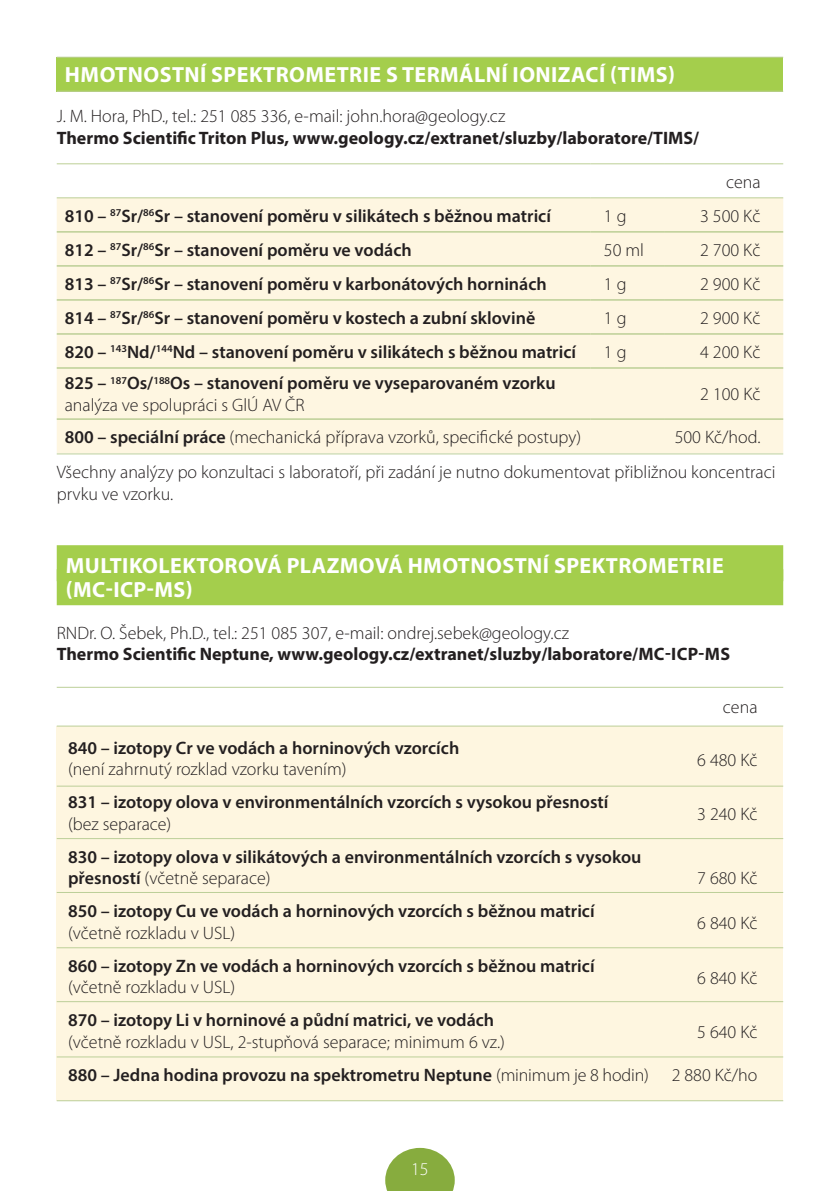
<style>
.page{position:relative;width:840px;height:1191px;background:#fff}
.page>*{position:absolute;margin:0;border:0;box-sizing:border-box;transform-origin:0 0}
.t1{font:700 22px/24px "Myriad Pro";letter-spacing:.02em;color:#fff}
.t2{font:600 18px/21.6px "Myriad Pro";color:#231f20}
.t3{font:300 18px/35.6px "Myriad Pro";color:#231f20}
.t4{font:700 18px "Myriad Pro";color:#231f20}
.t5{font:300 18px "Myriad Pro";color:#fff}
.s1{font-weight:300}
.s2{font-weight:600}
</style>
<div class="page">
<svg style="left:385px;top:1147px;width:69px;height:44px"></svg>
<div style="left:57px;top:726px;width:725px;height:374px;background:#fef6e0"></div>
<div style="left:57px;top:545px;width:725px;height:36px;background:#a4ce4c"></div>
<div style="left:57px;top:569px;width:725px;height:36px;background:#a4ce4c"></div>
<div style="left:57px;top:57px;width:725px;height:34px;background:#a4ce4c"></div>
<hr style="left:57px;top:91px;width:725px;height:1px;background:#bccf96">
<hr style="left:57px;top:57px;width:725px;height:1px;background:#bccf96">
<div style="left:57px;top:198px;width:725px;height:255px;background:#fef6e1"></div>
<hr style="left:57px;top:163px;width:533px;height:1px;background:#bccf96">
<hr style="left:590px;top:163px;width:73px;height:1px;background:#bccf96">
<hr style="left:663px;top:163px;width:119px;height:1px;background:#bccf96">
<hr style="left:57px;top:231px;width:533px;height:2px;background:#bccf96">
<hr style="left:590px;top:231px;width:73px;height:2px;background:#bccf96">
<hr style="left:663px;top:231px;width:119px;height:2px;background:#bccf96">
<hr style="left:57px;top:265px;width:533px;height:2px;background:#bccf96">
<hr style="left:590px;top:265px;width:73px;height:2px;background:#bccf96">
<hr style="left:663px;top:265px;width:119px;height:2px;background:#bccf96">
<hr style="left:57px;top:299px;width:533px;height:2px;background:#bccf96">
<hr style="left:590px;top:299px;width:73px;height:2px;background:#bccf96">
<hr style="left:663px;top:299px;width:119px;height:2px;background:#bccf96">
<hr style="left:57px;top:333px;width:533px;height:2px;background:#bccf96">
<hr style="left:590px;top:333px;width:73px;height:2px;background:#bccf96">
<hr style="left:663px;top:333px;width:119px;height:2px;background:#bccf96">
<hr style="left:57px;top:367px;width:533px;height:2px;background:#bccf96">
<hr style="left:590px;top:367px;width:73px;height:2px;background:#bccf96">
<hr style="left:663px;top:367px;width:119px;height:2px;background:#bccf96">
<hr style="left:57px;top:418px;width:533px;height:2px;background:#bccf96">
<hr style="left:590px;top:418px;width:73px;height:2px;background:#bccf96">
<hr style="left:663px;top:418px;width:119px;height:2px;background:#bccf96">
<hr style="left:57px;top:197px;width:533px;height:1px;background:#bccf96">
<hr style="left:590px;top:197px;width:73px;height:1px;background:#bccf96">
<hr style="left:663px;top:197px;width:119px;height:1px;background:#bccf96">
<hr style="left:57px;top:687px;width:725px;height:1px;background:#bccf98">
<hr style="left:57px;top:785px;width:725px;height:1px;background:#bccf98">
<hr style="left:57px;top:838px;width:725px;height:1px;background:#bccf98">
<hr style="left:57px;top:892px;width:725px;height:1px;background:#bccf98">
<hr style="left:57px;top:947px;width:725px;height:1px;background:#bccf98">
<hr style="left:57px;top:1001px;width:725px;height:1px;background:#bccf98">
<hr style="left:57px;top:1056px;width:725px;height:1px;background:#bccf98">
<hr style="left:57px;top:1100px;width:725px;height:1px;background:#bccf98">
<hr style="left:57px;top:453px;width:725px;height:1px;background:#bccf98">
<hr style="left:57px;top:725px;width:725px;height:1px;background:#bccf98">
<p class="t1" style="left:65px;top:62px;width:611px">HMOTNOSTNÍ SPEKTROMETRIE S TERMÁLNÍ IONIZACÍ (TIMS)</p>
<p class="t3" style="left:57px;top:99px;width:450px">J. M. Hora, PhD., tel.: 251 085 336, e-mail: john.hora@geology.cz</p>
<p class="t4" style="left:57px;top:126px;width:643px">Thermo Scientific Triton Plus, www.geology.cz/extranet/sluzby/laboratore/TIMS/</p>
<p class="t3" style="left:725px;top:164px;width:36px">cena</p>
<p class="t2" style="left:65px;top:204px;width:487px">810 – <sup>87</sup>Sr/<sup>86</sup>Sr – stanovení poměru v silikátech s běžnou matricí</p>
<p class="t3" style="left:603px;top:198px;width:24px">1 g</p>
<p class="t3" style="left:699px;top:198px;width:62px">3 500 Kč</p>
<p class="t2" style="left:65px;top:238px;width:348px">812 – <sup>87</sup>Sr/<sup>86</sup>Sr – stanovení poměru ve vodách</p>
<p class="t3" style="left:603px;top:232px;width:42px">50 ml</p>
<p class="t3" style="left:699px;top:232px;width:62px">2 700 Kč</p>
<p class="t2" style="left:65px;top:272px;width:483px">813 – <sup>87</sup>Sr/<sup>86</sup>Sr – stanovení poměru v karbonátových horninách</p>
<p class="t3" style="left:603px;top:266px;width:24px">1 g</p>
<p class="t3" style="left:699px;top:266px;width:62px">2 900 Kč</p>
<p class="t2" style="left:65px;top:306px;width:472px">814 – <sup>87</sup>Sr/<sup>86</sup>Sr – stanovení poměru v kostech a zubní sklovině</p>
<p class="t3" style="left:603px;top:300px;width:24px">1 g</p>
<p class="t3" style="left:699px;top:300px;width:62px">2 900 Kč</p>
<p class="t2" style="left:65px;top:340px;width:512px">820 – <sup>143</sup>Nd/<sup>144</sup>Nd – stanovení poměru v silikátech s běžnou matricí</p>
<p class="t3" style="left:603px;top:334px;width:24px">1 g</p>
<p class="t3" style="left:699px;top:334px;width:62px">4 200 Kč</p>
<p class="t2" style="left:65px;top:372px;width:492px">825 – <sup>187</sup>Os/<sup>188</sup>Os – stanovení poměru ve vyseparovaném vzorku <span class="s1">analýza ve spolupráci s GlÚ AV ČR</span></p>
<p class="t3" style="left:699px;top:377px;width:62px">2 100 Kč</p>
<p class="t3" style="left:65px;top:419px;width:517px"><span class="s2">800 – speciální práce</span> (mechanická příprava vzorků, specifické postupy)</p>
<p class="t3" style="left:57px;top:419px;width:720px;text-indent:617px">500 Kč/hod.<br>Všechny analýzy po konzultaci s laboratoří, při zadání je nutno dokumentovat přibližnou koncentraci</p>
<p class="t3" style="left:57px;top:476px;width:118px">prvku ve vzorku.</p>
<p class="t1" style="left:66px;top:552px;width:659px">MULTIKOLEKTOROVÁ PLAZMOVÁ HMOTNOSTNÍ SPEKTROMETRIE (MC-ICP-MS)</p>
<p class="t3" style="left:57px;top:615px;width:513px">RNDr. O. Šebek, Ph.D., tel.: 251 085 307, e-mail: ondrej.sebek@geology.cz</p>
<p class="t4" style="left:57px;top:642px;width:674px">Thermo Scientific Neptune, www.geology.cz/extranet/sluzby/laboratore/MC-ICP-MS</p>
<p class="t3" style="left:722px;top:689px;width:36px">cena</p>
<p class="t2" style="left:68px;top:736px;width:392px">840 – izotopy Cr ve vodách a horninových vzorcích</p>
<p class="t3" style="left:696px;top:742px;width:62px">6 480 Kč</p>
<p class="t3" style="left:68px;top:751px;width:280px">(není zahrnutý rozklad vzorku tavením)</p>
<p class="t2" style="left:68px;top:791px;width:541px">831 – izotopy olova v environmentálních vzorcích s vysokou přesností</p>
<p class="t3" style="left:696px;top:796px;width:62px">3 240 Kč</p>
<p class="t3" style="left:68px;top:806px;width:105px">(bez separace)</p>
<p class="t2" style="left:68px;top:845px;width:574px">830 – izotopy olova v silikátových a environmentálních vzorcích s vysokou přesností <span class="s1">(včetně separace)</span></p>
<p class="t3" style="left:696px;top:860px;width:62px">7 680 Kč</p>
<p class="t2" style="left:68px;top:900px;width:527px">850 – izotopy Cu ve vodách a horninových vzorcích s běžnou matricí</p>
<p class="t3" style="left:68px;top:915px;width:169px">(včetně rozkladu v USL)</p>
<p class="t2" style="left:68px;top:954px;width:527px">860 – izotopy Zn ve vodách a horninových vzorcích s běžnou matricí</p>
<p class="t3" style="left:68px;top:970px;width:169px">(včetně rozkladu v USL)</p>
<p class="t2" style="left:68px;top:1009px;width:427px">870 – izotopy Li v horninové a půdní matrici, ve vodách</p>
<p class="t3" style="left:68px;top:1025px;width:582px;line-height:33px">(včetně rozkladu v USL, 2-stupňová separace; minimum 6 vz.)<br><span class="s2">880 – Jedna hodina provozu na spektrometru Neptune</span> (minimum je 8 hodin)</p>
<p class="t3" style="left:696px;top:905px;width:62px">6 840 Kč</p>
<p class="t3" style="left:696px;top:960px;width:62px">6 840 Kč</p>
<p class="t3" style="left:696px;top:1015px;width:62px">5 640 Kč</p>
<p class="t3" style="left:671px;top:1057px;width:87px">2 880 Kč/ho</p>
<p class="t5" style="left:411px;top:1159px;width:19px">15</p>
</div>
